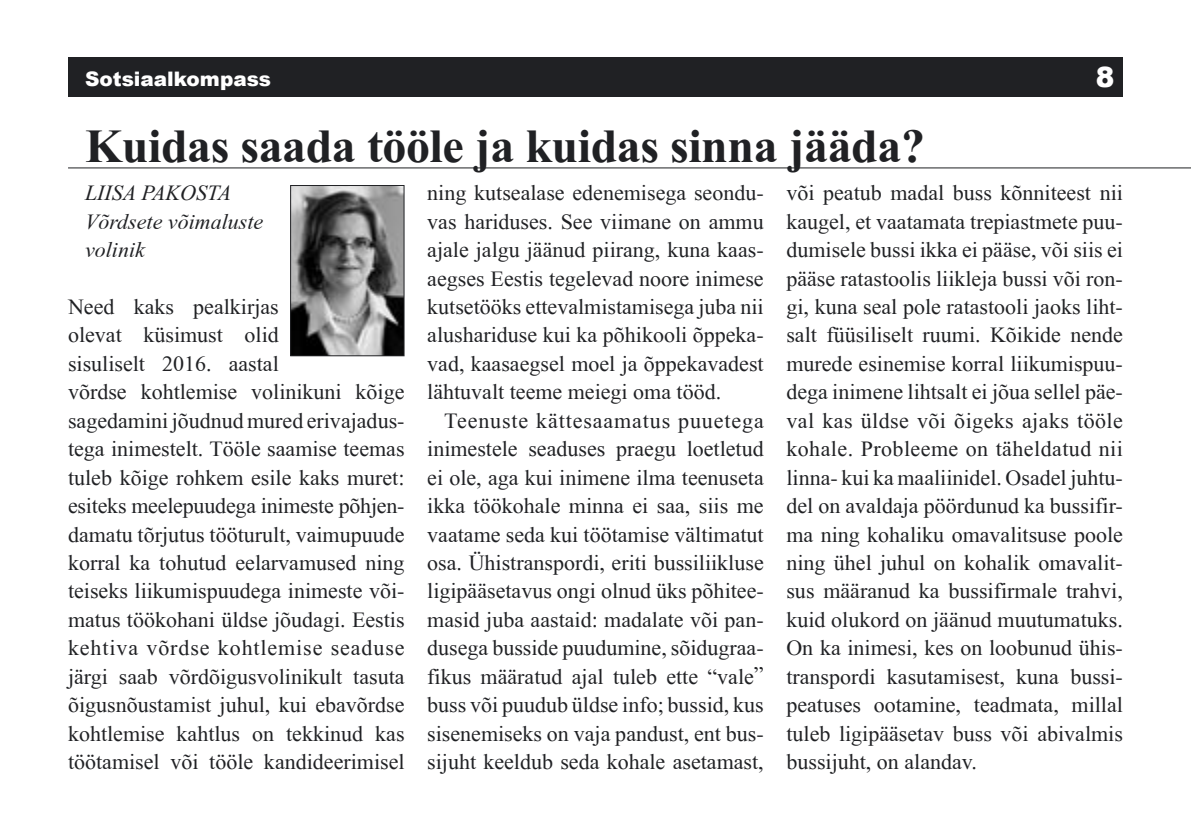
<style>
.page{position:relative;width:1191px;height:840px;background:#fff}
.page>*{position:absolute;margin:0;border:0;box-sizing:border-box;transform-origin:0 0}
.t1{font:700 48px "EE Times New Roman";letter-spacing:-.01em;color:#202124}
.t2{font:900 28px "Arial";color:#fff}
.t3{font:22px/28.4px "EE Times New Roman";color:#202124;text-align:justify}
.t4{font:italic 22px/28.4px "EE Times New Roman";color:#202124}
.t5{font:900 20px "Arial";color:#fff}
</style>
<div class="page">
<div style="left:68px;top:57px;width:1055px;height:39px;background:#202124"></div>
<hr style="left:68px;top:167px;width:1123px;height:1px;background:#202124">
<img style="left:292px;top:187px;width:110px;height:167px">
<div style="left:290px;top:185px;width:114px;height:171px;border:1px solid #202124"></div>
<p class="t5" style="left:85px;top:64px;width:188px">Sotsiaalkompass</p>
<p class="t2" style="left:1095px;top:56px;width:20px">8</p>
<h1 class="t1" style="left:85px;top:118px;width:841px">Kuidas saada tööle ja kuidas sinna jääda?</h1>
<p class="t3" style="left:427px;top:179px;width:338px">ning kutsealase edenemisega seondu&shy;vas hariduses. See viimane on ammu ajale jalgu jäänud piirang, kuna kaas&shy;aegses Eestis tegelevad noore inimese kutsetööks ettevalmistamisega juba nii alushariduse kui ka põhikooli õppeka&shy;vad, kaasaegsel moel ja õppekavadest lähtuvalt teeme meiegi oma tööd.</p>
<p class="t3" style="left:427px;top:406px;width:338px;text-indent:17px">Teenuste kättesaamatus puuetega inimestele seaduses praegu loetletud ei ole, aga kui inimene ilma teenuseta ikka töökohale minna ei saa, siis me vaatame seda kui töötamise vältimatut osa. Ühistranspordi, eriti bussiliikluse ligipääsetavus ongi olnud üks põhitee&shy;masid juba aastaid: madalate või pan&shy;dusega busside puudumine, sõidugraa&shy;fikus määratud ajal tuleb ette “vale” buss või puudub üldse info; bussid, kus sisenemiseks on vaja pandust, ent bus&shy;sijuht keeldub seda kohale asetamast,</p>
<p class="t3" style="left:786px;top:179px;width:338px">või peatub madal buss kõnniteest nii kaugel, et vaatamata trepiastmete puu&shy;dumisele bussi ikka ei pääse, või siis ei pääse ratastoolis liikleja bussi või ron&shy;gi, kuna seal pole ratastooli jaoks liht&shy;salt füüsiliselt ruumi. Kõikide nende murede esinemise korral liikumispuu&shy;dega inimene lihtsalt ei jõua sellel päe&shy;val kas üldse või õigeks ajaks tööle kohale. Probleeme on täheldatud nii linna- kui ka maaliinidel. Osadel juhtu&shy;del on avaldaja pöördunud ka bussifir&shy;ma ning kohaliku omavalitsuse poole ning ühel juhul on kohalik omavalit&shy;sus määranud ka bussifirmale trahvi, kuid olukord on jäänud muutumatuks.<br>On ka inimesi, kes on loobunud ühis&shy;transpordi kasutamisest, kuna bussi&shy;peatuses ootamine, teadmata, millal tuleb ligipääsetav buss või abivalmis bussijuht, on alandav.</p>
<p class="t4" style="left:85px;top:179px;width:180px">LIISA PAKOSTA<br>Võrdsete võimaluste volinik</p>
<p class="t3" style="left:68px;top:292px;width:338px;text-align:left">Need kaks pealkirjas<br>olevat küsimust olid<br>sisuliselt 2016. aastal<br>võrdse kohtlemise volinikuni kõige sagedamini jõudnud mured erivajadus&shy;tega inimestelt. Tööle saamise teemas tuleb kõige rohkem esile kaks muret: esiteks meelepuudega inimeste põhjen&shy;damatu tõrjutus tööturult, vaimupuude korral ka tohutud eelarvamused ning teiseks liikumispuudega inimeste või&shy;matus töökohani üldse jõudagi. Eestis kehtiva võrdse kohtlemise seaduse järgi saab võrdõigusvolinikult tasuta õigusnõustamist juhul, kui ebavõrdse kohtlemise kahtlus on tekkinud kas töötamisel või tööle kandideerimisel</p>
</div>
